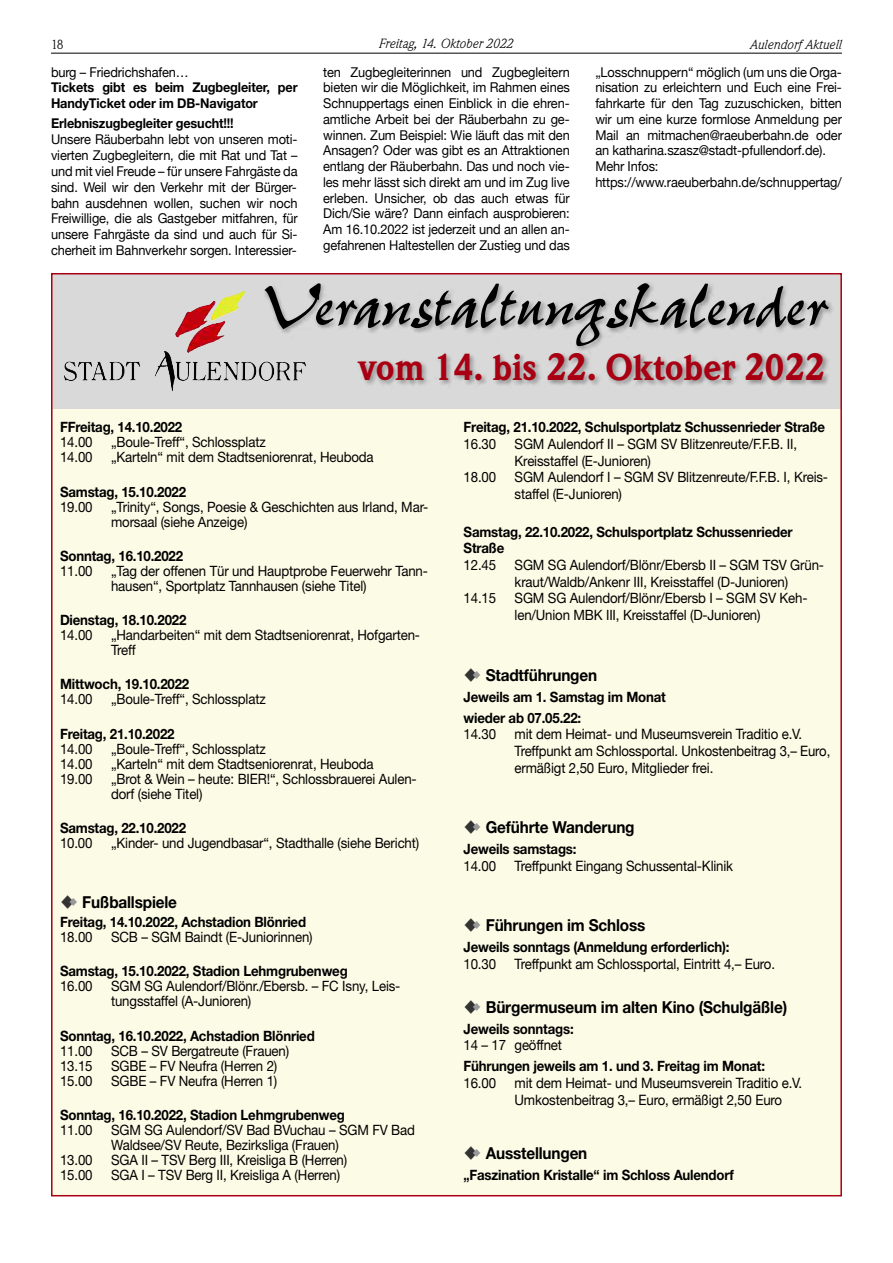
<style>
.page{position:relative;width:893px;height:1263px;background:#fff}
.page>*{position:absolute;margin:0;border:0;box-sizing:border-box;transform-origin:0 0}
.t1{font:72px "Pepita";letter-spacing:-.02em;color:#000}
.t2{font:900 39px "Weidemann";color:#a80012;scale:.93 1}
.t3{font:700 16.5px "Helvetica Neue";letter-spacing:-.01em;color:#000;scale:.93 1}
.t4{font:14.25px/15px "Helvetica Neue";letter-spacing:-.01em;color:#000;scale:.93 1}
.t5{font:700 14.25px/16.6px "Helvetica Neue";letter-spacing:-.015em;color:#000;scale:.93 1}
.t6{font:14.25px/16.6px "Helvetica Neue";letter-spacing:-.01em;color:#000;scale:.93 1}
.t7{font:italic 13.95px "Weidemann";color:#000}
.t8{font:13.95px "Weidemann";color:#000}
.t9{font:13.5px/15.8px "Helvetica Neue";letter-spacing:-.01em;color:#000;text-align:justify;scale:.95 1}
.t10{font:700 13.5px/15.9px "Helvetica Neue";letter-spacing:-.01em;color:#000;scale:.94 1}
.s1{color:#333}
</style>
<div class="page">
<hr style="left:51px;top:53px;width:791px;height:1px;background:#000">
<div style="left:51px;top:408px;width:791px;height:788px;background:#fcfbe6"></div>
<img style="left:51px;top:273px;width:791px;height:69px">
<img style="left:51px;top:342px;width:791px;height:71px">
<p class="t8" style="left:51px;top:36px;width:14px">18</p>
<p class="t7" style="left:379px;top:35px;width:136px">Freitag, 14. Oktober 2022</p>
<p class="t7" style="left:750px;top:36px;width:93px">Aulendorf Aktuell</p>
<p class="t9" style="left:51px;top:64px;width:146px">burg – Friedrichshafen…</p>
<p class="t10" style="left:51px;top:81px;width:264px">Tickets gibt es beim Zugbegleiter, per<br>HandyTicket oder im DB-Navigator</p>
<p class="t10" style="left:51px;top:117px;width:196px">Erlebniszugbegleiter gesucht!!!</p>
<p class="t9" style="left:51px;top:131px;width:261px">Unsere Räuberbahn lebt von unseren moti&shy;vierten Zugbegleitern, die mit Rat und Tat – und mit viel Freude – für unsere Fahrgäste da sind. Weil wir den Verkehr mit der Bürger&shy;bahn ausdehnen wollen, suchen wir noch Freiwillige, die als Gastgeber mitfahren, für unsere Fahrgäste da sind und auch für Si&shy;cherheit im Bahnverkehr sorgen. Interessier-</p>
<p class="t9" style="left:323px;top:64px;width:261px">ten Zugbegleiterinnen und Zugbegleitern bieten wir die Möglichkeit, im Rahmen eines Schnuppertags einen Einblick in die ehren&shy;amtliche Arbeit bei der Räuberbahn zu ge&shy;winnen. Zum Beispiel: Wie läuft das mit den Ansagen? Oder was gibt es an Attraktionen entlang der Räuberbahn. Das und noch vie&shy;les mehr lässt sich direkt am und im Zug live erleben. Unsicher, ob das auch etwas für Dich/Sie wäre? Dann einfach ausprobieren:<br>Am 16.10.2022 ist jederzeit und an allen an&shy;gefahrenen Haltestellen der Zustieg und das</p>
<p class="t9" style="left:595px;top:64px;width:261px;text-align:left">„Losschnuppern“ möglich (um uns die Orga&shy;nisation zu erleichtern und Euch eine Frei&shy;fahrkarte für den Tag zuzuschicken, bitten wir um eine kurze formlose Anmeldung per Mail an mitmachen@raeuberbahn.de oder an katharina.szasz@stadt-pfullendorf.de).<br>Mehr Infos: https://www.raeuberbahn.de/schnuppertag/</p>
<h1 class="t1" style="left:261px;top:257px;width:570px">Veranstaltungskalender</h1>
<h2 class="t2" style="left:359px;top:344px;width:503px">vom 14. bis 22. Oktober 2022</h2>
<p class="t5" style="left:60px;top:420px;width:133px">FFreitag, 14.10.2022</p>
<p class="t4" style="left:60px;top:436px;width:37px">14.00</p>
<p class="t4" style="left:111px;top:436px;width:168px">„Boule-Treff“, Schlossplatz</p>
<p class="t4" style="left:60px;top:451px;width:37px">14.00</p>
<p class="t4" style="left:111px;top:451px;width:284px">„Karteln“ mit dem Stadtseniorenrat, Heuboda</p>
<p class="t5" style="left:60px;top:484px;width:137px">Samstag, 15.10.2022</p>
<p class="t4" style="left:60px;top:500px;width:37px">19.00</p>
<p class="t4" style="left:111px;top:500px;width:343px">„Trinity“, Songs, Poesie &amp; Geschichten aus Irland, Mar&shy;morsaal (siehe Anzeige)</p>
<p class="t5" style="left:60px;top:549px;width:134px">Sonntag, 16.10.2022</p>
<p class="t4" style="left:60px;top:565px;width:37px">11.00</p>
<p class="t4" style="left:111px;top:565px;width:342px">„Tag der offenen Tür und Hauptprobe Feuerwehr Tann&shy;hausen“, Sportplatz Tannhausen (siehe Titel)</p>
<p class="t5" style="left:60px;top:613px;width:137px">Dienstag, 18.10.2022</p>
<p class="t4" style="left:60px;top:629px;width:37px">14.00</p>
<p class="t4" style="left:111px;top:629px;width:334px">„Handarbeiten“ mit dem Stadtseniorenrat, Hofgarten-<br>Treff</p>
<p class="t5" style="left:60px;top:677px;width:141px">Mittwoch, 19.10.2022</p>
<p class="t4" style="left:60px;top:693px;width:37px">14.00</p>
<p class="t4" style="left:111px;top:693px;width:168px">„Boule-Treff“, Schlossplatz</p>
<p class="t5" style="left:60px;top:727px;width:125px">Freitag, 21.10.2022</p>
<p class="t4" style="left:60px;top:742px;width:37px">14.00</p>
<p class="t4" style="left:111px;top:742px;width:168px">„Boule-Treff“, Schlossplatz</p>
<p class="t4" style="left:60px;top:757px;width:37px">14.00</p>
<p class="t4" style="left:111px;top:757px;width:284px">„Karteln“ mit dem Stadtseniorenrat, Heuboda</p>
<p class="t4" style="left:60px;top:772px;width:37px">19.00</p>
<p class="t4" style="left:111px;top:772px;width:330px">„Brot &amp; Wein – heute: BIER!“, Schlossbrauerei Aulen&shy;dorf (siehe Titel)</p>
<p class="t5" style="left:60px;top:821px;width:137px">Samstag, 22.10.2022</p>
<p class="t4" style="left:60px;top:837px;width:37px">10.00</p>
<p class="t4" style="left:111px;top:837px;width:333px">„Kinder- und Jugendbasar“, Stadthalle (siehe Bericht)</p>
<p class="t3" style="left:60px;top:896px;width:127px"><span class="s1">◆</span> Fußballspiele</p>
<p class="t5" style="left:60px;top:915px;width:266px">Freitag, 14.10.2022, Achstadion Blönried</p>
<p class="t4" style="left:60px;top:931px;width:37px">18.00</p>
<p class="t4" style="left:111px;top:931px;width:218px">SCB – SGM Baindt (E-Juniorinnen)</p>
<p class="t5" style="left:60px;top:964px;width:311px">Samstag, 15.10.2022, Stadion Lehmgrubenweg</p>
<p class="t4" style="left:60px;top:980px;width:37px">16.00</p>
<p class="t4" style="left:111px;top:980px;width:313px">SGM SG Aulendorf/Blönr./Ebersb. – FC Isny, Leis&shy;tungsstaffel (A-Junioren)</p>
<p class="t5" style="left:60px;top:1028px;width:275px">Sonntag, 16.10.2022, Achstadion Blönried</p>
<p class="t4" style="left:60px;top:1044px;width:37px">11.00</p>
<p class="t4" style="left:111px;top:1044px;width:193px">SCB – SV Bergatreute (Frauen)</p>
<p class="t4" style="left:60px;top:1059px;width:37px">13.15</p>
<p class="t4" style="left:111px;top:1059px;width:180px">SGBE – FV Neufra (Herren 2)</p>
<p class="t4" style="left:60px;top:1074px;width:37px">15.00</p>
<p class="t4" style="left:111px;top:1074px;width:180px">SGBE – FV Neufra (Herren 1)</p>
<p class="t5" style="left:60px;top:1108px;width:308px">Sonntag, 16.10.2022, Stadion Lehmgrubenweg</p>
<p class="t4" style="left:60px;top:1124px;width:37px">11.00</p>
<p class="t4" style="left:111px;top:1124px;width:328px">SGM SG Aulendorf/SV Bad BVuchau – SGM FV Bad<br>Waldsee/SV Reute, Bezirksliga (Frauen)</p>
<p class="t4" style="left:60px;top:1154px;width:37px">13.00</p>
<p class="t4" style="left:111px;top:1154px;width:255px">SGA II – TSV Berg III, Kreisliga B (Herren)</p>
<p class="t4" style="left:60px;top:1169px;width:37px">15.00</p>
<p class="t4" style="left:111px;top:1169px;width:248px">SGA I – TSV Berg II, Kreisliga A (Herren)</p>
<p class="t5" style="left:464px;top:420px;width:390px">Freitag, 21.10.2022, Schulsportplatz Schussenrieder Straße</p>
<p class="t4" style="left:464px;top:438px;width:37px">16.30</p>
<p class="t4" style="left:515px;top:437px;width:305px;line-height:16.6px">SGM Aulendorf II – SGM SV Blitzenreute/F.F.B. II,<br>Kreisstaffel (E-Junioren)</p>
<p class="t4" style="left:464px;top:471px;width:37px">18.00</p>
<p class="t4" style="left:515px;top:470px;width:339px;line-height:16.6px">SGM Aulendorf I – SGM SV Blitzenreute/F.F.B. I, Kreis&shy;staffel (E-Junioren)</p>
<p class="t5" style="left:464px;top:524px;width:355px">Samstag, 22.10.2022, Schulsportplatz Schussenrieder<br>Straße</p>
<p class="t4" style="left:464px;top:559px;width:37px">12.45</p>
<p class="t4" style="left:515px;top:558px;width:334px;line-height:16.6px">SGM SG Aulendorf/Blönr/Ebersb II – SGM TSV Grün&shy;kraut/Waldb/Ankenr III, Kreisstaffel (D-Junioren)</p>
<p class="t4" style="left:464px;top:592px;width:37px">14.15</p>
<p class="t4" style="left:515px;top:591px;width:316px;line-height:16.6px">SGM SG Aulendorf/Blönr/Ebersb I – SGM SV Keh&shy;len/Union MBK III, Kreisstaffel (D-Junioren)</p>
<p class="t3" style="left:463px;top:669px;width:145px"><span class="s1">◆</span> Stadtführungen</p>
<p class="t5" style="left:463px;top:687px;width:219px;line-height:21px">Jeweils am 1. Samstag im Monat wieder ab 07.05.22:</p>
<p class="t6" style="left:463px;top:725px;width:37px">14.30</p>
<p class="t6" style="left:514px;top:725px;width:341px">mit dem Heimat- und Museumsverein Traditio e.V.<br>Treffpunkt am Schlossportal. Unkostenbeitrag 3,– Euro, ermäßigt 2,50 Euro, Mitglieder frei.</p>
<p class="t3" style="left:463px;top:821px;width:185px"><span class="s1">◆</span> Geführte Wanderung</p>
<p class="t5" style="left:463px;top:842px;width:123px">Jeweils samstags:</p>
<p class="t6" style="left:463px;top:857px;width:37px">14.00</p>
<p class="t6" style="left:514px;top:857px;width:237px">Treffpunkt Eingang Schussental-Klinik</p>
<p class="t3" style="left:463px;top:919px;width:197px"><span class="s1">◆</span> Führungen im Schloss</p>
<p class="t5" style="left:463px;top:940px;width:288px">Jeweils sonntags (Anmeldung erforderlich):</p>
<p class="t6" style="left:463px;top:955px;width:37px">10.30</p>
<p class="t6" style="left:514px;top:955px;width:282px">Treffpunkt am Schlossportal, Eintritt 4,– Euro.</p>
<p class="t3" style="left:463px;top:1001px;width:350px"><span class="s1">◆</span> Bürgermuseum im alten Kino (Schulgäßle)</p>
<p class="t5" style="left:463px;top:1021px;width:120px">Jeweils sonntags:</p>
<p class="t6" style="left:463px;top:1037px;width:108px">14 – 17 geöffnet</p>
<p class="t5" style="left:463px;top:1059px;width:326px">Führungen jeweils am 1. und 3. Freitag im Monat:</p>
<p class="t6" style="left:463px;top:1074px;width:37px">16.00</p>
<p class="t6" style="left:514px;top:1074px;width:311px">mit dem Heimat- und Museumsverein Traditio e.V.<br>Umkostenbeitrag 3,– Euro, ermäßigt 2,50 Euro</p>
<p class="t3" style="left:463px;top:1147px;width:135px"><span class="s1">◆</span> Ausstellungen</p>
<p class="t5" style="left:463px;top:1168px;width:292px">„Faszination Kristalle“ im Schloss Aulendorf</p>
</div>
